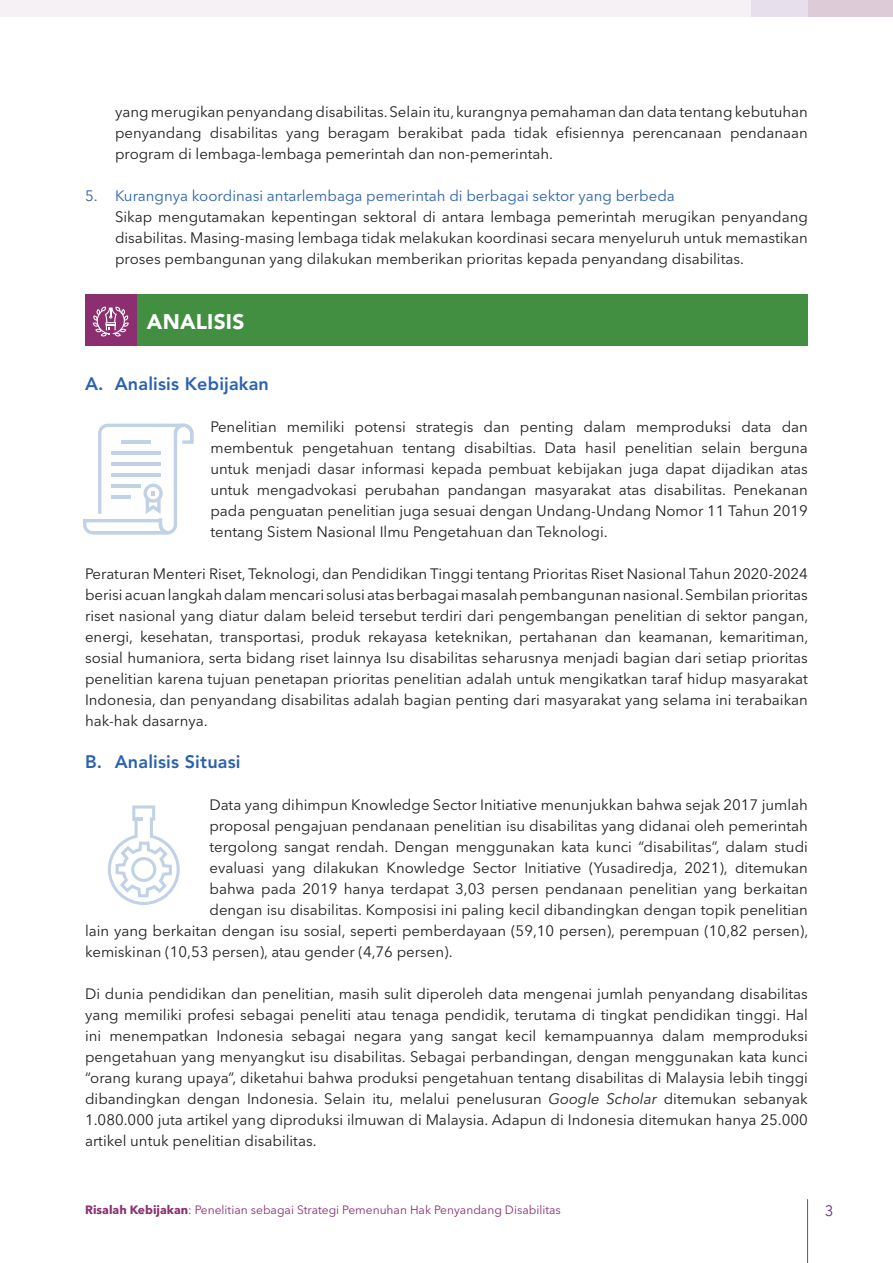
<style>
.page{position:relative;width:893px;height:1263px;background:#fff}
.page>*{position:absolute;margin:0;border:0;box-sizing:border-box;transform-origin:0 0}
.t1{font:900 21px "Avenir LT Std";letter-spacing:.01em;color:#fff}
.t2{font:800 18px "Avenir LT Std";letter-spacing:.01em;color:#2b62ae}
.t3{font:15px/21px "Avenir Next LT Pro";color:#231f20;text-align:justify}
.t4{font:15px "Avenir Next LT Pro";color:#2b62ae}
.t5{font:15px "Avenir Next LT Pro";color:#662b85}
.t6{font:12px "Avenir Next LT Pro";color:#8b2f70}
.s1{font-style:italic}
.s2{font-weight:700}
</style>
<div class="page">
<div style="left:0;top:0;width:755px;height:17px;background:#f6f1f4"></div>
<div style="left:808px;top:0;width:85px;height:17px;background:#decbd8"></div>
<div style="left:751px;top:0;width:57px;height:17px;background:#e7e0ec"></div>
<hr style="left:807px;top:1199px;width:1px;height:64px;background:#2b62ae">
<div style="left:85px;top:295px;width:723px;height:51px;background:#438f41"></div>
<div style="left:85px;top:295px;width:51px;height:51px;background:#8b2f70"></div>
<svg style="left:93px;top:307px;width:36px;height:29px"></svg>
<svg style="left:83px;top:424px;width:110px;height:110px"></svg>
<hr style="left:121px;top:440px;width:30px;height:3px;background:#c1d2e6">
<hr style="left:111px;top:451px;width:50px;height:4px;background:#c1d2e6">
<hr style="left:111px;top:462px;width:50px;height:4px;background:#c1d2e6">
<hr style="left:111px;top:473px;width:50px;height:4px;background:#c1d2e6">
<hr style="left:111px;top:484px;width:30px;height:4px;background:#c1d2e6">
<hr style="left:111px;top:496px;width:20px;height:3px;background:#c1d2e6">
<svg style="left:108px;top:805px;width:72px;height:100px"></svg>
<p class="t3" style="left:115px;top:101px;width:694px">yang merugikan penyandang disabilitas. Selain itu, kurangnya pemahaman dan data tentang kebutuhan penyandang disabilitas yang beragam berakibat pada tidak efisiennya perencanaan pendanaan program di lembaga-lembaga pemerintah dan non-pemerintah.</p>
<p class="t4" style="left:85px;top:187px;width:591px">5. Kurangnya koordinasi antarlembaga pemerintah di berbagai sektor yang berbeda</p>
<p class="t3" style="left:115px;top:206px;width:694px">Sikap mengutamakan kepentingan sektoral di antara lembaga pemerintah merugikan penyandang disabilitas. Masing-masing lembaga tidak melakukan koordinasi secara menyeluruh untuk memastikan proses pembangunan yang dilakukan memberikan prioritas kepada penyandang disabilitas.</p>
<h1 class="t1" style="left:147px;top:309px;width:99px">ANALISIS</h1>
<p class="t2" style="left:85px;top:373px;width:185px">A. Analisis Kebijakan</p>
<p class="t3" style="left:210px;top:416px;width:599px">Penelitian memiliki potensi strategis dan penting dalam memproduksi data dan membentuk pengetahuan tentang disabiltias. Data hasil penelitian selain berguna untuk menjadi dasar informasi kepada pembuat kebijakan juga dapat dijadikan atas untuk mengadvokasi perubahan pandangan masyarakat atas disabilitas. Penekanan pada penguatan penelitian juga sesuai dengan Undang-Undang Nomor 11 Tahun 2019 tentang Sistem Nasional Ilmu Pengetahuan dan Teknologi.</p>
<p class="t3" style="left:85px;top:563px;width:725px">Peraturan Menteri Riset, Teknologi, dan Pendidikan Tinggi tentang Prioritas Riset Nasional Tahun 2020-2024 berisi acuan langkah dalam mencari solusi atas berbagai masalah pembangunan nasional. Sembilan prioritas riset nasional yang diatur dalam beleid tersebut terdiri dari pengembangan penelitian di sektor pangan, energi, kesehatan, transportasi, produk rekayasa keteknikan, pertahanan dan keamanan, kemaritiman, sosial humaniora, serta bidang riset lainnya Isu disabilitas seharusnya menjadi bagian dari setiap prioritas penelitian karena tujuan penetapan prioritas penelitian adalah untuk mengikatkan taraf hidup masyarakat Indonesia, dan penyandang disabilitas adalah bagian penting dari masyarakat yang selama ini terabaikan hak-hak dasarnya.</p>
<p class="t2" style="left:85px;top:751px;width:157px">B. Analisis Situasi</p>
<p class="t3" style="left:209px;top:794px;width:600px">Data yang dihimpun Knowledge Sector Initiative menunjukkan bahwa sejak 2017 jumlah</p>
<p class="t3" style="left:209px;top:815px;width:600px">proposal pengajuan pendanaan penelitian isu disabilitas yang didanai oleh pemerintah</p>
<p class="t3" style="left:209px;top:836px;width:600px">tergolong sangat rendah. Dengan menggunakan kata kunci “disabilitas”, dalam studi</p>
<p class="t3" style="left:209px;top:857px;width:600px">evaluasi yang dilakukan Knowledge Sector Initiative (Yusadiredja, 2021), ditemukan</p>
<p class="t3" style="left:209px;top:878px;width:600px">bahwa pada 2019 hanya terdapat 3,03 persen pendanaan penelitian yang berkaitan</p>
<p class="t3" style="left:209px;top:899px;width:600px">dengan isu disabilitas. Komposisi ini paling kecil dibandingkan dengan topik penelitian</p>
<p class="t3" style="left:85px;top:920px;width:725px">lain yang berkaitan dengan isu sosial, seperti pemberdayaan (59,10 persen), perempuan (10,82 persen),</p>
<p class="t3" style="left:85px;top:941px;width:369px">kemiskinan (10,53 persen), atau gender (4,76 persen).</p>
<p class="t3" style="left:85px;top:983px;width:724px">Di dunia pendidikan dan penelitian, masih sulit diperoleh data mengenai jumlah penyandang disabilitas yang memiliki profesi sebagai peneliti atau tenaga pendidik, terutama di tingkat pendidikan tinggi. Hal ini menempatkan Indonesia sebagai negara yang sangat kecil kemampuannya dalam memproduksi pengetahuan yang menyangkut isu disabilitas. Sebagai perbandingan, dengan menggunakan kata kunci “orang kurang upaya”, diketahui bahwa produksi pengetahuan tentang disabilitas di Malaysia lebih tinggi dibandingkan dengan Indonesia. Selain itu, melalui penelusuran <span class="s1">Google Scholar</span> ditemukan sebanyak 1.080.000 juta artikel yang diproduksi ilmuwan di Malaysia. Adapun di Indonesia ditemukan hanya 25.000 artikel untuk penelitian disabilitas.</p>
<p class="t6" style="left:85px;top:1203px;width:477px"><span class="s2">Risalah Kebijakan</span>: Penelitian sebagai Strategi Pemenuhan Hak Penyandang Disabilitas</p>
<p class="t5" style="left:825px;top:1201px;width:10px">3</p>
</div>
